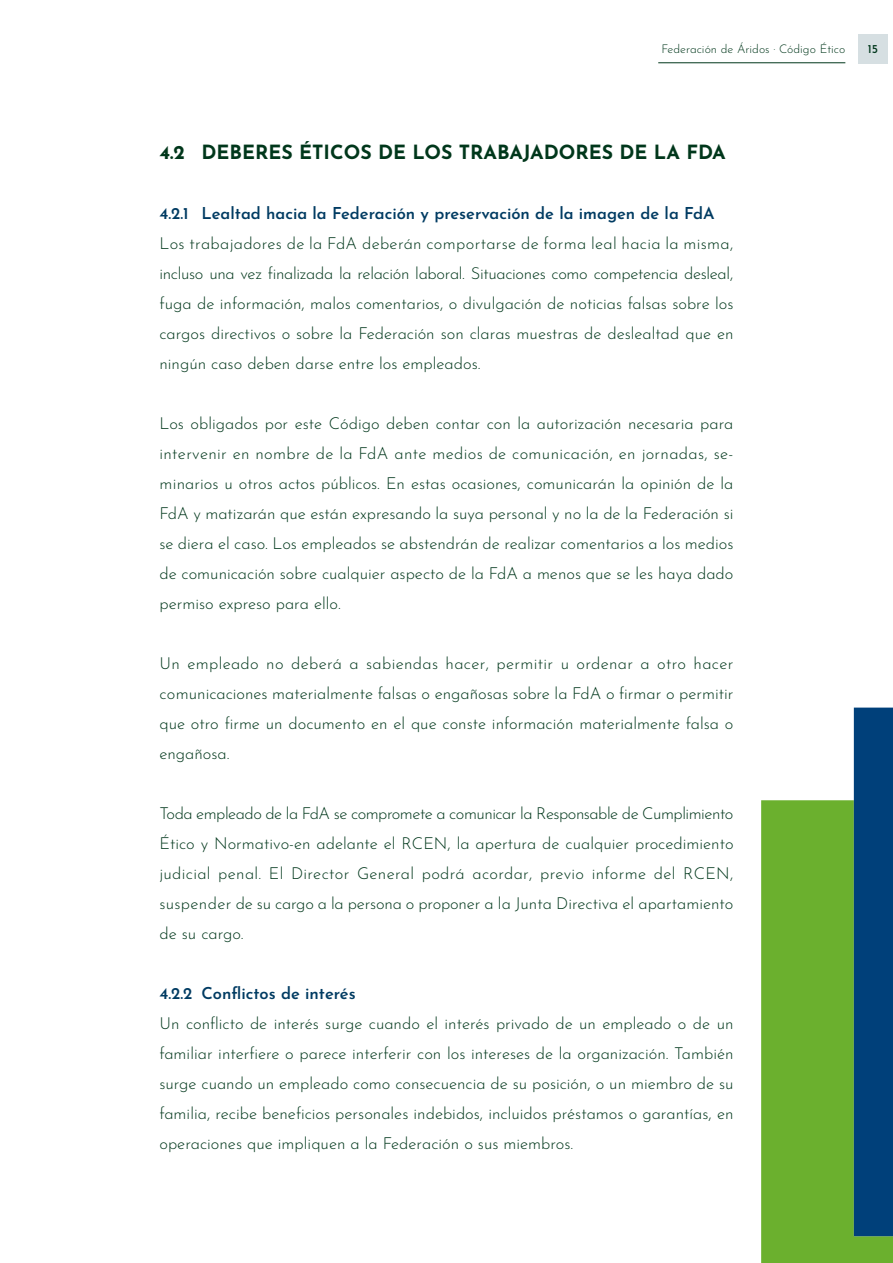
<style>
.page{position:relative;width:893px;height:1263px;background:#fff}
.page>*{position:absolute;margin:0;border:0;box-sizing:border-box;transform-origin:0 0}
.t1{font:700 19.5px "Josefin Sans";color:#00371b}
.t2{font:300 16.5px/30px "Josefin Sans";color:#00371b;text-align:justify}
.t3{font:600 16.5px "Josefin Sans";color:#003b62}
.t4{font:300 12px "Josefin Sans";color:#00371b}
.t5{font:500 12px "Josefin Sans";color:#00371b}
</style>
<div class="page">
<div style="left:761px;top:800px;width:132px;height:463px;background:#6bb02e"></div>
<div style="left:854px;top:708px;width:39px;height:528px;background:#00407a"></div>
<hr style="left:658px;top:62px;width:187px;height:1px;background:#00371b">
<div style="left:858px;top:34px;width:30px;height:30px;background:#d6dfe2"></div>
<p class="t4" style="left:661px;top:40px;width:185px">Federación de Áridos · Código Ético</p>
<p class="t5" style="left:868px;top:39px;width:12px">15</p>
<p class="t1" style="left:159px;top:135px;width:568px">4.2 DEBERES ÉTICOS DE LOS TRABAJADORES DE LA FDA</p>
<p class="t3" style="left:159px;top:199px;width:557px">4.2.1 Lealtad hacia la Federación y preservación de la imagen de la FdA</p>
<p class="t2" style="left:159px;top:227px;width:576px">Los trabajadores de la FdA deberán comportarse de forma leal hacia la misma, incluso una vez finalizada la relación laboral. Situaciones como competencia desleal, fuga de información, malos comentarios, o divulgación de noticias falsas sobre los cargos directivos o sobre la Federación son claras muestras de deslealtad que en ningún caso deben darse entre los empleados.</p>
<p class="t2" style="left:159px;top:407px;width:576px">Los obligados por este Código deben contar con la autorización necesaria para intervenir en nombre de la FdA ante medios de comunicación, en jornadas, se&shy;minarios u otros actos públicos. En estas ocasiones, comunicarán la opinión de la FdA y matizarán que están expresando la suya personal y no la de la Federación si se diera el caso. Los empleados se abstendrán de realizar comentarios a los medios de comunicación sobre cualquier aspecto de la FdA a menos que se les haya dado permiso expreso para ello.</p>
<p class="t2" style="left:159px;top:647px;width:576px">Un empleado no deberá a sabiendas hacer, permitir u ordenar a otro hacer comunicaciones materialmente falsas o engañosas sobre la FdA o firmar o permitir que otro firme un documento en el que conste información materialmente falsa o engañosa.</p>
<p class="t2" style="left:159px;top:797px;width:576px">Toda empleado de la FdA se compromete a comunicar la Responsable de Cumplimiento Ético y Normativo-en adelante el RCEN, la apertura de cualquier procedimiento judicial penal. El Director General podrá acordar, previo informe del RCEN, suspender de su cargo a la persona o proponer a la Junta Directiva el apartamiento de su cargo.</p>
<p class="t3" style="left:159px;top:979px;width:198px">4.2.2 Conflictos de interés</p>
<p class="t2" style="left:159px;top:1007px;width:576px">Un conflicto de interés surge cuando el interés privado de un empleado o de un familiar interfiere o parece interferir con los intereses de la organización. También surge cuando un empleado como consecuencia de su posición, o un miembro de su familia, recibe beneficios personales indebidos, incluidos préstamos o garantías, en operaciones que impliquen a la Federación o sus miembros.</p>
</div>
